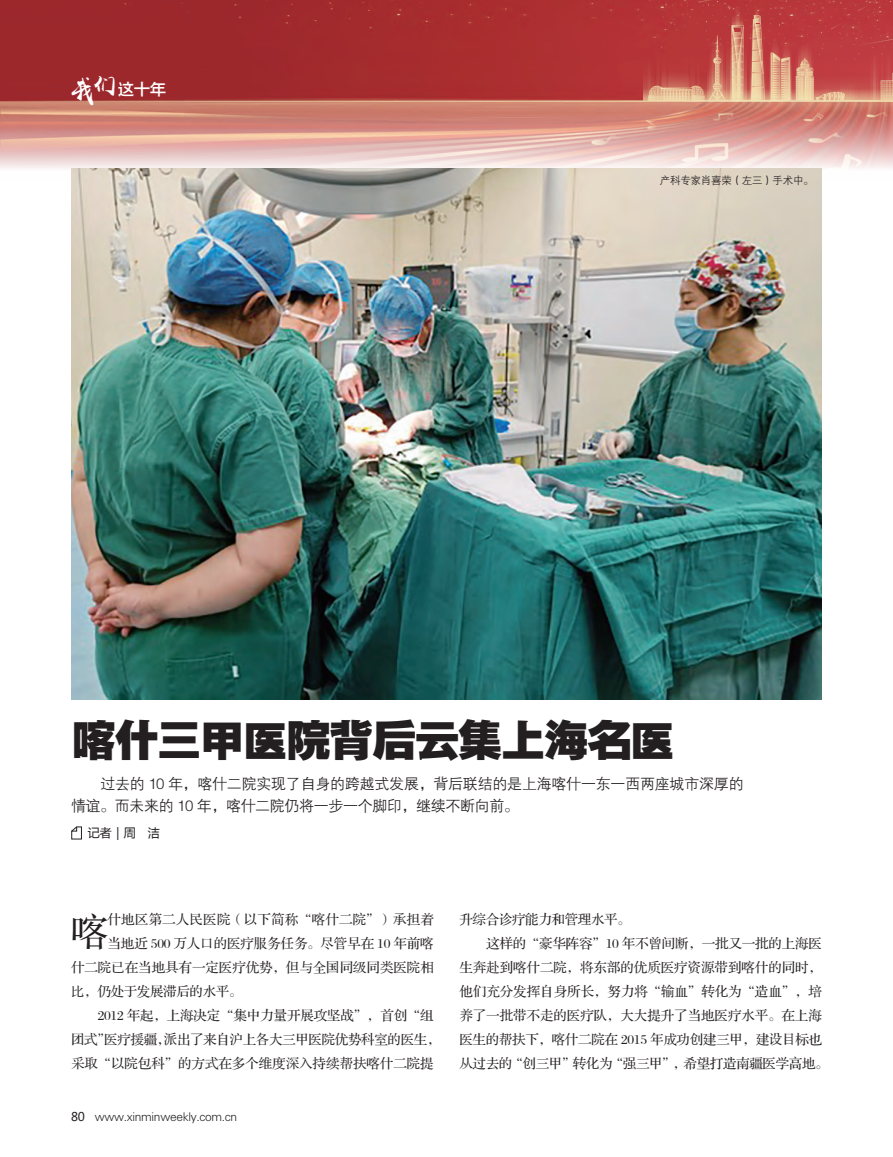
<style>
.page{position:relative;width:893px;height:1157px;background:#fff}
.page>*{position:absolute;margin:0;border:0;box-sizing:border-box;transform-origin:0 0}
.t1{font:45px "FZYDTHJW GB1 0";letter-spacing:-.045em;color:#231f20}
.t2{font:37.5px "FZS3 JW GB1 0";color:#231f20}
.t3{font:16.5px "FZYDZHJW GB1 0";color:#fff}
.t4{font:15px/22.5px "FZZDXJW GB1 0";letter-spacing:-.015em;color:#231f20}
.t5{font:13.5px "FZS3 JW GB1 0";letter-spacing:-.01em;color:#231f20}
.t6{font:13.5px "FZS3 JW GB1 0";letter-spacing:.015em;color:#231f20}
.t7{font:12px "FZXH1 JW GB1 0";letter-spacing:-.025em;color:#231f20}
.t8{font:12px "Microsoft Ya Hei";color:#231f20}
.t9{font:10.5px "FZZDXJW GB1 0";letter-spacing:-.025em;color:#231f20}
.s1{font-family:"yuweij";font-size:28.05px}
.s2{font-family:"Microsoft Ya Hei"}
</style>
<div class="page">
<img style="left:0;top:0;width:893px;height:168px">
<img style="left:644px;top:0;width:249px;height:102px">
<img style="left:870px;top:0;width:23px;height:101px">
<img style="left:71px;top:168px;width:751px;height:531px">
<svg style="left:71px;top:826px;width:11px;height:13px"></svg>
<p class="t3" style="left:69px;top:80px;width:99px"><span class="s1">我</span><sup>们</sup>这十年</p>
<p class="t9" style="left:660px;top:174px;width:155px">产科专家肖喜荣（左三）手术中。</p>
<p class="t1" style="left:71px;top:716px;width:605px">喀什三甲医院背后云集上海名医</p>
<p class="t4" style="left:71px;top:772px;width:674px">　　过去的 10 年，喀什二院实现了自身的跨越式发展，背后联结的是上海喀什一东一西两座城市深厚的情谊。而未来的 10 年，喀什二院仍将一步一个脚印，继续不断向前。</p>
<p class="t8" style="left:88px;top:824px;width:73px">记者｜周　洁</p>
<p class="t2" style="left:71px;top:912px;width:39px">喀</p>
<p class="t6" style="left:108px;top:912px;width:328px">什地区第二人民医院（以下简称“喀什二院”）承担着</p>
<p class="t5" style="left:108px;top:936px;width:328px">当地近 500 万人口的医疗服务任务。尽管早在 10 年前喀</p>
<p class="t5" style="left:71px;top:960px;width:364px">什二院已在当地具有一定医疗优势，但与全国同级同类医院相</p>
<p class="t5" style="left:71px;top:984px;width:173px">比，仍处于发展滞后的水平。</p>
<p class="t5" style="left:98px;top:1008px;width:337px">2012 年起，上海决定“集中力量开展攻坚战”，首创“组</p>
<p class="t5" style="left:71px;top:1032px;width:371px">团式”医疗援疆，派出了来自沪上各大三甲医院优势科室的医生，</p>
<p class="t5" style="left:71px;top:1056px;width:364px">采取“以院包科”的方式在多个维度深入持续帮扶喀什二院提</p>
<p class="t7" style="left:71px;top:1109px;width:168px"><span class="s2">80</span> www.xinminweekly.com.cn</p>
<p class="t5" style="left:459px;top:912px;width:173px">升综合诊疗能力和管理水平。</p>
<p class="t5" style="left:486px;top:936px;width:337px">这样的“豪华阵容”10 年不曾间断，一批又一批的上海医</p>
<p class="t5" style="left:459px;top:960px;width:364px">生奔赴到喀什二院，将东部的优质医疗资源带到喀什的同时，</p>
<p class="t5" style="left:459px;top:984px;width:364px">他们充分发挥自身所长，努力将“输血”转化为“造血”，培</p>
<p class="t5" style="left:459px;top:1008px;width:364px">养了一批带不走的医疗队，大大提升了当地医疗水平。在上海</p>
<p class="t5" style="left:459px;top:1032px;width:364px">医生的帮扶下，喀什二院在 2015 年成功创建三甲，建设目标也</p>
<p class="t5" style="left:459px;top:1056px;width:371px">从过去的“创三甲”转化为“强三甲”，希望打造南疆医学高地。</p>
</div>
